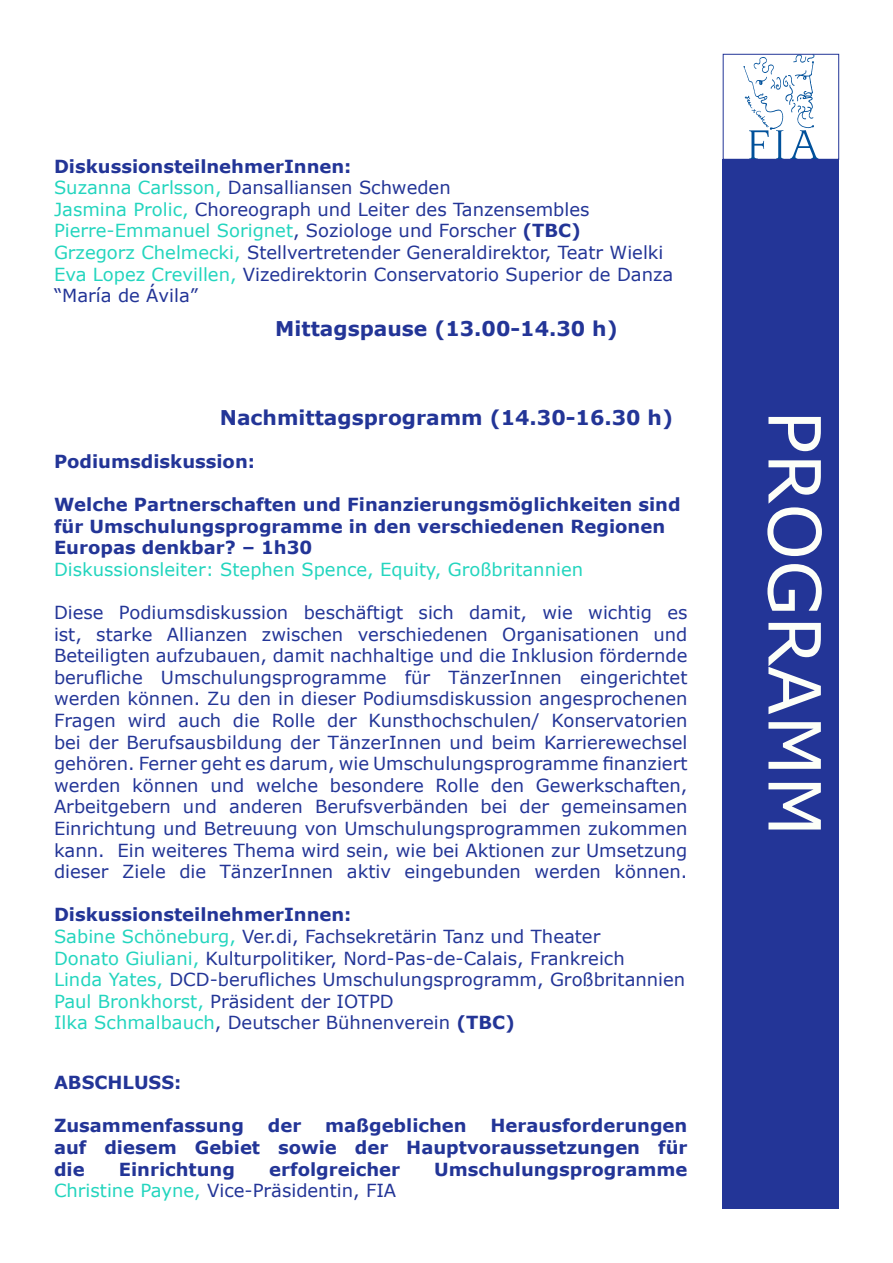
<style>
.page{position:relative;width:893px;height:1263px;background:#fff}
.page>*{position:absolute;margin:0;border:0;box-sizing:border-box;transform-origin:0 0}
.t1{font:72px "Verdana";color:#fdfff8}
.t2{font:700 20.25px "Verdana";color:#233597}
.t3{font:18px/21.6px "Verdana";color:#233597;text-align:justify}
.t4{font:700 18px/21.6px "Verdana";color:#233597}
.t5{font:18px "Verdana";color:#23d5be}
.s1{color:#23d5be}
.s2{color:#233597}
.s3{font-weight:700;color:#233597}
.s4{font-weight:700}
</style>
<div class="page">
<div style="left:723px;top:160px;width:116px;height:1049px;background:#233597"></div>
<svg style="left:743px;top:56px;width:75px;height:102px"></svg>
<div style="left:723px;top:54px;width:116px;height:106px;border:1px solid #233597"></div>
<p class="t4" style="left:54px;top:155px;width:299px">DiskussionsteilnehmerInnen:</p>
<p class="t3" style="left:54px;top:177px;width:398px"><span class="s1">Suzanna Carlsson,</span> Dansalliansen Schweden</p>
<p class="t3" style="left:54px;top:199px;width:537px"><span class="s1">Jasmina Prolic,</span> Choreograph und Leiter des Tanzensembles</p>
<p class="t5" style="left:54px;top:219px;width:528px">Pierre-Emmanuel Sorignet<span class="s2">, Soziologe und Forscher</span> <span class="s3">(TBC)</span></p>
<p class="t3" style="left:54px;top:242px;width:611px"><span class="s1">Grzegorz Chelmecki,</span> Stellvertretender Generaldirektor, Teatr Wielki</p>
<p class="t3" style="left:54px;top:263px;width:621px"><span class="s1">Eva Lopez Crevillen,</span> Vizedirektorin Conservatorio Superior de Danza “María de Ávila”</p>
<p class="t2" style="left:275px;top:315px;width:344px">Mittagspause (13.00-14.30 h)</p>
<p class="t2" style="left:220px;top:405px;width:455px">Nachmittagsprogramm (14.30-16.30 h)</p>
<p class="t4" style="left:54px;top:451px;width:203px">Podiumsdiskussion:</p>
<p class="t4" style="left:54px;top:494px;width:628px">Welche Partnerschaften und Finanzierungsmöglichkeiten sind für Umschulungsprogramme in den verschiedenen Regionen<br>Europas denkbar? – 1h30</p>
<p class="t5" style="left:54px;top:558px;width:531px">Diskussionsleiter: Stephen Spence, Equity, Großbritannien</p>
<p class="t3" style="left:54px;top:602px;width:635px">Diese Podiumsdiskussion beschäftigt sich damit, wie wichtig es ist, starke Allianzen zwischen verschiedenen Organisationen und Beteiligten aufzubauen, damit nachhaltige und die Inklusion fördernde berufliche Umschulungsprogramme für TänzerInnen eingerichtet werden können. Zu den in dieser Podiumsdiskussion angesprochenen Fragen wird auch die Rolle der Kunsthochschulen/ Konservatorien bei der Berufsausbildung der TänzerInnen und beim Karrierewechsel gehören. Ferner geht es darum, wie Umschulungsprogramme finanziert werden können und welche besondere Rolle den Gewerkschaften, Arbeitgebern und anderen Berufsverbänden bei der gemeinsamen Einrichtung und Betreuung von Umschulungsprogrammen zukommen kann. Ein weiteres Thema wird sein, wie bei Aktionen zur Umsetzung dieser Ziele die TänzerInnen aktiv eingebunden werden können.</p>
<p class="t4" style="left:54px;top:904px;width:299px">DiskussionsteilnehmerInnen:</p>
<p class="t3" style="left:54px;top:926px;width:548px"><span class="s1">Sabine Schöneburg,</span> Ver.di, Fachsekretärin Tanz und Theater</p>
<p class="t3" style="left:54px;top:947px;width:572px"><span class="s1">Donato Giuliani,</span> Kulturpolitiker, Nord-Pas-de-Calais, Frankreich</p>
<p class="t3" style="left:54px;top:969px;width:633px"><span class="s1">Linda Yates,</span> DCD-berufliches Umschulungsprogramm, Großbritannien</p>
<p class="t3" style="left:54px;top:991px;width:341px"><span class="s1">Paul Bronkhorst,</span> Präsident der IOTPD</p>
<p class="t3" style="left:54px;top:1012px;width:462px"><span class="s1">Ilka Schmalbauch</span>, Deutscher Bühnenverein <span class="s4">(TBC)</span></p>
<p class="t4" style="left:54px;top:1072px;width:129px">ABSCHLUSS:</p>
<p class="t4" style="left:54px;top:1115px;width:192px">Zusammenfassung</p>
<p class="t4" style="left:268px;top:1115px;width:35px">der</p>
<p class="t4" style="left:325px;top:1115px;width:143px">maßgeblichen</p>
<p class="t4" style="left:54px;top:1115px;width:635px;text-align:justify;text-indent:436px">Herausforderungen auf diesem Gebiet sowie der Hauptvoraussetzungen für die</p>
<p class="t4" style="left:119px;top:1158px;width:118px">Einrichtung</p>
<p class="t4" style="left:269px;top:1158px;width:132px">erfolgreicher</p>
<p class="t4" style="left:434px;top:1158px;width:255px">Umschulungsprogramme</p>
<p class="t3" style="left:54px;top:1180px;width:344px"><span class="s1">Christine Payne,</span> Vice-Präsidentin, FIA</p>
<p class="t1" style="left:840px;top:410px;width:428px;rotate:90deg">PROGRAMM</p>
</div>
